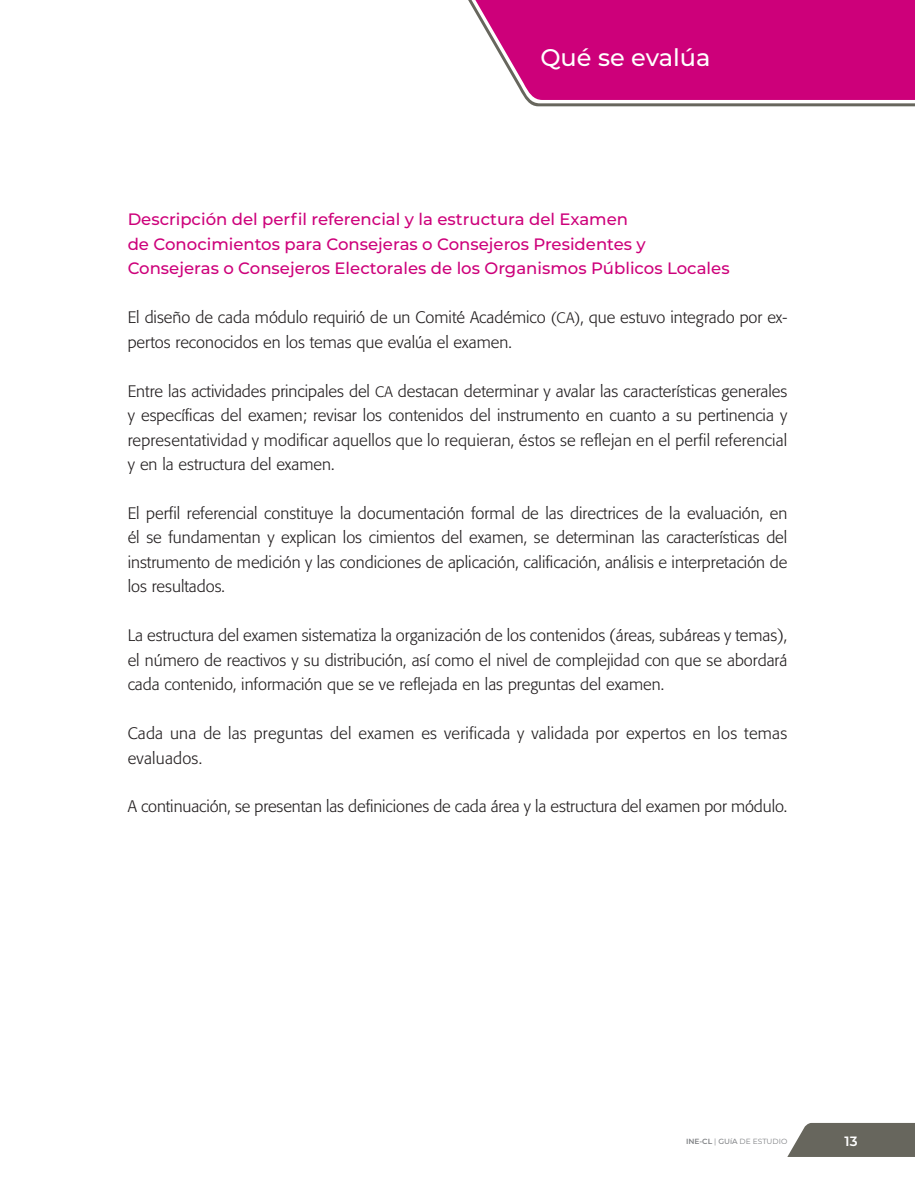
<style>
.page{position:relative;width:915px;height:1191px;background:#fff}
.page>*{position:absolute;margin:0;border:0;box-sizing:border-box;transform-origin:0 0}
._02_Capítulo_derecho{font:500 24px "Montserrat";color:#fff}
._09_Párrafo_sin_sangría{font:300 16.5px/24.5px "Formata";color:#231f20;text-align:justify}
._04_Título{font:500 16.5px "Montserrat";color:#cd007a}
.t1{font:600 13.5px "Montserrat";color:#fff}
.t2{font:7.5px "Montserrat";color:#808285}
.s1{font-size:15px}
.s2{font-weight:600}
.s3{font-weight:500}
</style>
<div class="page">
<svg style="left:468px;top:0;width:446px;height:106px;background:#cf1d87"></svg>
<svg style="left:787px;top:1123px;width:127px;height:34px;background:#73726a"></svg>
<p class="_02_Capítulo_derecho" style="left:540px;top:41px;width:171px">Qué se evalúa</p>
<p class="_04_Título" style="left:128px;top:208px;width:502px">Descripción del perfil referencial y la estructura del Examen</p>
<p class="_04_Título" style="left:128px;top:232px;width:519px">de Conocimientos para Consejeras o Consejeros Presidentes y</p>
<p class="_04_Título" style="left:128px;top:257px;width:603px">Consejeras o Consejeros Electorales de los Organismos Públicos Locales</p>
<p class="_09_Párrafo_sin_sangría" style="left:128px;top:305px;width:661px">El diseño de cada módulo requirió de un Comité Académico <span class="s1">(CA)</span>, que estuvo integrado por ex&shy;pertos reconocidos en los temas que evalúa el examen.</p>
<p class="_09_Párrafo_sin_sangría" style="left:128px;top:379px;width:661px">Entre las actividades principales del <span class="s1">CA</span> destacan determinar y avalar las características generales y específicas del examen; revisar los contenidos del instrumento en cuanto a su pertinencia y representatividad y modificar aquellos que lo requieran, éstos se reflejan en el perfil referencial y en la estructura del examen.</p>
<p class="_09_Párrafo_sin_sangría" style="left:128px;top:501px;width:661px">El perfil referencial constituye la documentación formal de las directrices de la evaluación, en él se fundamentan y explican los cimientos del examen, se determinan las características del instrumento de medición y las condiciones de aplicación, calificación, análisis e interpretación de los resultados.</p>
<p class="_09_Párrafo_sin_sangría" style="left:128px;top:623px;width:661px">La estructura del examen sistematiza la organización de los contenidos (áreas, subáreas y temas), el número de reactivos y su distribución, así como el nivel de complejidad con que se abordará cada contenido, información que se ve reflejada en las preguntas del examen.</p>
<p class="_09_Párrafo_sin_sangría" style="left:128px;top:721px;width:661px">Cada una de las preguntas del examen es verificada y validada por expertos en los temas evaluados.</p>
<p class="_09_Párrafo_sin_sangría" style="left:128px;top:794px;width:661px">A continuación, se presentan las definiciones de cada área y la estructura del examen por módulo.</p>
<p class="t2" style="left:685px;top:1135px;width:103px"><span class="s2">INE-CL</span> | <span class="s3">GUíA</span> DE ESTUDIO</p>
<p class="t1" style="left:844px;top:1132px;width:15px">13</p>
</div>
